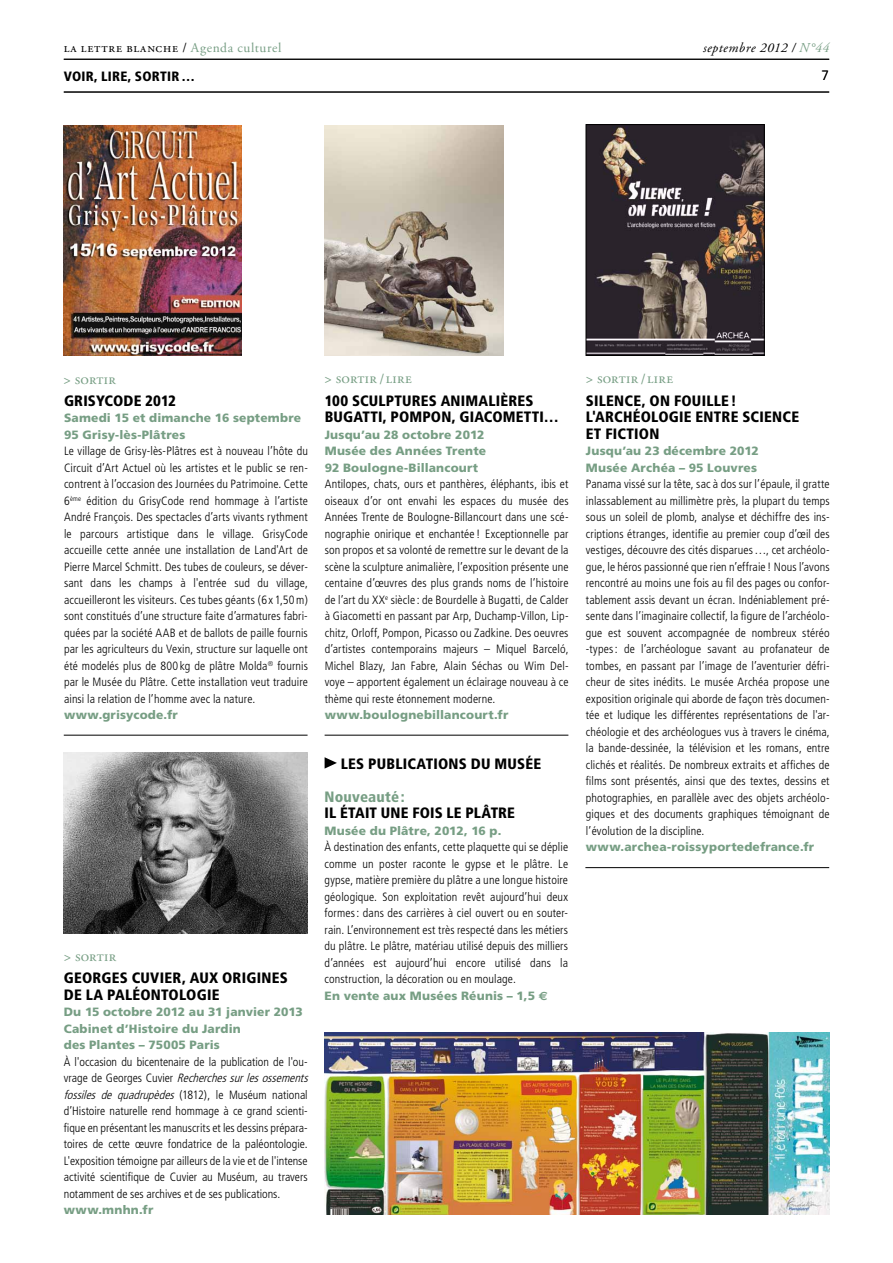
<style>
.page{position:relative;width:893px;height:1263px;background:#fff}
.page>*{position:absolute;margin:0;border:0;box-sizing:border-box;transform-origin:0 0}
.t1{font:900 condensed 15px/16.5px "Frutiger";letter-spacing:.01em;color:#000}
.t2{font:15px "Adobe Garamond Pro";letter-spacing:.03em;color:#779e84}
.t3{font:15px "Adobe Garamond Pro";letter-spacing:.1em;color:#779e84}
.t4{font:15px "Adobe Garamond Pro";letter-spacing:.095em;color:#779e84}
.t5{font:900 condensed 15px "Frutiger";color:#779e84}
.t6{font:13.5px "Adobe Garamond Pro";letter-spacing:.06em;color:#000}
.t7{font:italic 13.5px "Adobe Garamond Pro";letter-spacing:.04em;color:#000}
.t8{font:900 condensed 13.5px "Frutiger";letter-spacing:.02em;color:#000}
.t9{font:300 13.5px "Frutiger";color:#000}
.t10{font:300 condensed 12px/16.5px "Frutiger";letter-spacing:.005em;color:#000;text-align:justify}
.t11{font:900 12px/16.5px "Frutiger";letter-spacing:.015em;color:#779e84}
.s1{color:#779e84}
.s2{font-style:italic}
.s3{font-weight:900;font-stretch:normal;color:#779e84}
.s4{font-family:"Euro Sans";font-weight:700;font-stretch:normal;color:#779e84}
</style>
<div class="page">
<hr style="left:64px;top:59px;width:765px;height:1px;background:#000">
<hr style="left:64px;top:92px;width:765px;height:1px;background:#000">
<hr style="left:64px;top:735px;width:244px;height:1px;background:#000">
<img style="left:325px;top:125px;width:178px;height:231px">
<img style="left:325px;top:1033px;width:504px;height:181px">
<hr style="left:325px;top:735px;width:243px;height:1px;background:#000">
<hr style="left:585px;top:867px;width:244px;height:1px;background:#000">
<img style="left:588px;top:126px;width:174px;height:227px">
<div style="left:586px;top:124px;width:178px;height:231px;border:1px solid #000"></div>
<img style="left:64px;top:125px;width:178px;height:231px">
<img style="left:64px;top:752px;width:244px;height:182px">
<svg style="left:325px;top:757px;width:12px;height:12px"></svg>
<p class="t6" style="left:64px;top:40px;width:219px">la lettre blanche / <span class="s1">Agenda culturel</span></p>
<p class="t7" style="left:703px;top:40px;width:128px">septembre 2012 / <span class="s1">n°44</span></p>
<p class="t9" style="left:821px;top:68px;width:9px">7</p>
<p class="t8" style="left:64px;top:68px;width:133px">VOIR, LIRE, SORTIR…</p>
<p class="t2" style="left:64px;top:370px;width:51px">&gt; sortir</p>
<p class="t1" style="left:64px;top:392px;width:10px">GRISYCODE</p>
<p class="t1" style="left:145px;top:392px;width:32px">2012</p>
<p class="t11" style="left:64px;top:410px;width:239px">Samedi 15 et dimanche 16 septembre<br>95 Grisy-lès-Plâtres</p>
<p class="t10" style="left:64px;top:443px;width:245px">Le village de Grisy-lès-Plâtres est à nouveau l’hôte du Circuit d’Art Actuel où les artistes et le public se ren&shy;contrent à l’occasion des Journées du Patrimoine. Cette 6<sup>ème</sup> édition du GrisyCode rend hommage à l’artiste André François. Des spectacles d’arts vivants rythment le parcours artistique dans le village. GrisyCode accueille cette année une installation de Land'Art de Pierre Marcel Schmitt. Des tubes de couleurs, se déver&shy;sant dans les champs à l'entrée sud du village, accueilleront les visiteurs. Ces tubes géants (6 x 1,50m) sont constitués d’une structure faite d’armatures fabri&shy;quées par la société AAB et de ballots de paille fournis par les agriculteurs du Vexin, structure sur laquelle ont été modelés plus de 800 kg de plâtre Molda<sup>®</sup> fournis par le M usée du Plâtre. Cette installation veut traduire ainsi la relation de l’homme avec la nature.</p>
<p class="t11" style="left:64px;top:707px;width:115px">www.grisycode.fr</p>
<p class="t2" style="left:64px;top:947px;width:51px">&gt; sortir</p>
<p class="t1" style="left:64px;top:970px;width:10px">GEORGES</p>
<p class="t1" style="left:132px;top:970px;width:10px">CUVIER</p>
<p class="t1" style="left:182px;top:970px;width:19px">, AUX</p>
<p class="t1" style="left:222px;top:970px;width:10px">ORIGINES</p>
<p class="t1" style="left:64px;top:986px;width:87px">DE LA PALÉONTOLOGIE</p>
<p class="t11" style="left:64px;top:1004px;width:241px">Du 15 octobre 2012 au 31 janvier 2013<br>Cabinet d’Histoire du Jardin<br>des Plantes – 75005 Paris</p>
<p class="t10" style="left:64px;top:1053px;width:249px;text-align:left">À l'occasion du bicentenaire de la publication de l'ou&shy;v r a g e d e G e o r g e s C u v i e r <span class="s2">Recherchessurlesossements fossiles de quadrupèdes</span> (1812), le M uséum national d’H istoire naturelle rend hommage à ce grand scienti&shy;fique en présentant les manuscrits et les dessins prépara&shy;toires de cette œuvre fondatrice de la paléontologie.<br>L'exposition témoigne par ailleurs de la vie et de l'intense activité scientifique de Cuvier au M uséum, au travers notamment de ses archives et de ses publications.</p>
<p class="t11" style="left:64px;top:1202px;width:91px">www.mnhn.fr</p>
<p class="t3" style="left:325px;top:369px;width:89px">&gt; sortir / lire</p>
<p class="t4" style="left:586px;top:369px;width:89px">&gt; sortir / lire</p>
<p class="t1" style="left:325px;top:392px;width:236px">100 SCULPTURES ANIMALIÈRES<br>BUGATTI, POMPON, GIACOMETTI…</p>
<p class="t11" style="left:325px;top:426px;width:163px">Jusqu’au 28 octobre 2012<br>Musée des Années Trente<br>92 Boulogne-Billancourt</p>
<p class="t10" style="left:325px;top:476px;width:245px">Antilopes, chats, ours et panthères, éléphants, ibis et oiseaux d’or ont envahi les espaces du musée des Années Trente de Boulogne-Billancourt dans une scé&shy;nographie onirique et enchantée ! Exceptionnelle par son propos et sa volonté de remettre sur le devant de la scène la sculpture animalière, l’exposition présente une centaine d’œuvres des plus grands noms de l’histoire de l’art du XX<sup>e</sup> siècle : de Bourdelle à Bugatti, de Calder à Giacometti en passant par Arp, Duchamp-Villon, Lip&shy;chitz, Orloff, Pompon, Picasso ou Zadkine. Des oeuvres d’artistes contemporains majeurs – M iquel Barceló, M ichel Blazy, Jan Fabre, Alain Séchas ou Wim Del&shy;voye – apportent également un éclairage nouveau à ce thème qui reste étonnement moderne.</p>
<p class="t11" style="left:325px;top:707px;width:185px">www.boulognebillancourt.fr</p>
<p class="t1" style="left:341px;top:755px;width:202px">LES PUBLICATIONS DU MUSÉE</p>
<p class="t5" style="left:325px;top:787px;width:82px">NOUVEAUTÉ:</p>
<p class="t1" style="left:325px;top:805px;width:32px">IL ÉTAIT</p>
<p class="t1" style="left:381px;top:805px;width:10px">UNE</p>
<p class="t1" style="left:412px;top:805px;width:9px">FOIS</p>
<p class="t1" style="left:446px;top:805px;width:54px">LE PLÂTRE</p>
<p class="t11" style="left:325px;top:822px;width:178px">Musée du Plâtre, 2012, 16 p.</p>
<p class="t10" style="left:325px;top:839px;width:245px;text-align:left">À destination des enfants, cette plaquette qui se déplie comme un poster raconte le gypse et le plâtre. Le gypse, matière première du plâtre a une longue histoire géologique. Son exploitation revêt aujourd’hui deux formes: dans des carrières à ciel ouvert ou en souter&shy;rain. L’environnement est très respecté dans les métiers du plâtre. Le plâtre, matériau utilisé depuis des milliers d’années est aujourd’hui encore utilisé dans la construction, la décoration ou en moulage.<br><span class="s3">En vente aux Musées Réunis – 1,5</span> <span class="s4">a</span></p>
<p class="t1" style="left:586px;top:392px;width:9px">SILENCE</p>
<p class="t1" style="left:642px;top:392px;width:40px">, ON FOUILLE</p>
<p class="t1" style="left:731px;top:392px;width:7px">!</p>
<p class="t1" style="left:586px;top:409px;width:20px">L'ARCH</p>
<p class="t1" style="left:633px;top:409px;width:18px">ÉOLOGIE</p>
<p class="t1" style="left:695px;top:409px;width:10px">ENTRE</p>
<p class="t1" style="left:742px;top:409px;width:9px">SCIENCE</p>
<p class="t1" style="left:586px;top:425px;width:28px">ET FICTION</p>
<p class="t11" style="left:586px;top:443px;width:175px">Jusqu’au 23 décembre 2012<br>Musée Archéa – 95 Louvres</p>
<p class="t10" style="left:586px;top:476px;width:245px">Panama vissé sur la tête, sac à dos sur l’épaule, il gratte inlassablement au millimètre près, la plupart du temps sous un soleil de plomb, analyse et déchiffre des ins&shy;criptions étranges, identifie au premier coup d’œil des vestiges, découvre des cités disparues…, cet archéolo&shy;gue, le héros passionné que rien n’effraie ! Nous l’avons rencontré au moins une fois au fil des pages ou confor&shy;tablement assis devant un écran. Indéniablement pré&shy;sente dans l’imaginaire collectif, la figure de l’archéolo&shy;gue est souvent accompagnée de nombreux stéréo -types: de l’archéologue savant au profanateur de tombes, en passant par l’image de l’aventurier défri&shy;cheur de sites inédits. Le musée Archéa propose une exposition originale qui aborde de façon très documen&shy;tée et ludique les différentes représentations de l'ar&shy;chéologie et des archéologues vus à travers le cinéma, la bande-dessinée, la télévision et les romans, entre clichés et réalités. De nombreux extraits et affiches de films sont présentés, ainsi que des textes, dessins et photographies, en parallèle avec des objets archéolo&shy;giques et des documents graphiques témoignant de l’évolution de la discipline.</p>
<p class="t11" style="left:586px;top:839px;width:230px">www.archea-roissyportedefrance.fr</p>
</div>
